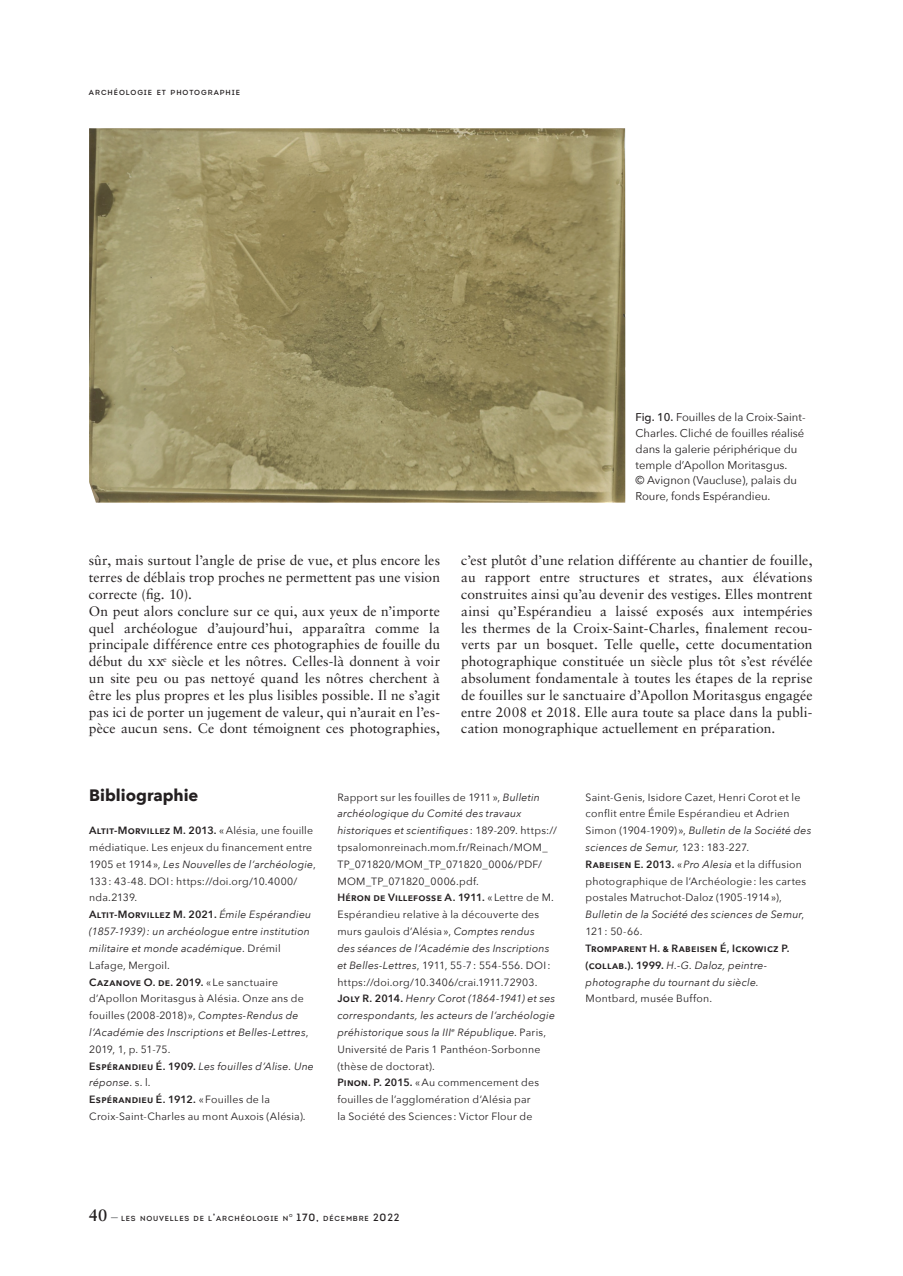
<style>
.page{position:relative;width:903px;height:1276px;background:#fff}
.page>*{position:absolute;margin:0;border:0;box-sizing:border-box;transform-origin:0 0}
.t1{font:700 16.5px "Avenir Next";color:#231f20}
.t2{font:13.8px/16.8px "Sabon";letter-spacing:.005em;color:#231f20}
.t3{font:11.25px/15.8px "Avenir Next";color:#231f20}
.t4{font:10.5px/16.8px "Avenir Next";letter-spacing:.02em;color:#231f20}
.t5{font:italic 10.5px/16.8px "Avenir Next";letter-spacing:.02em;color:#231f20}
.t6{font:10.5px "Intro";letter-spacing:.08em;color:#231f20}
.t7{font:7.35px "Intro";letter-spacing:.115em;color:#231f20}
.t8{font:4.35px "Intro";color:#231f20}
.s1{font-weight:500}
.s2{font-family:"Sabon Roman SC"}
.s3{font-weight:600}
.s4{font-style:italic}
.s5{font-weight:600;font-style:normal}
.s6{font-family:"Sabon";font-weight:700;font-size:16.5px}
.s7{font-family:"Sabon";font-size:13.5px;color:#808285}
.s8{font-size:10.5px}
.s9{font-size:7.35px}
</style>
<div class="page">
<img style="left:89px;top:128px;width:536px;height:374px">
<p class="t7" style="left:89px;top:87px;width:153px">ARCHÉOLOGIE ET PHOTOGRAPHIE</p>
<p class="t3" style="left:635px;top:409px;width:171px"><span class="s1">Fig. 10.</span> Fouilles de la Croix-Saint-<br>Charles. Cliché de fouilles réalisé dans la galerie périphérique du temple d’Apollon Moritasgus.<br>© Avignon (Vaucluse), palais du<br>Roure, fonds Espérandieu.</p>
<p class="t2" style="left:89px;top:552px;width:352px">sûr, mais surtout l’angle de prise de vue, et plus encore les terres de déblais trop proches ne permettent pas une vision correcte (fig. 10).<br>On peut alors conclure sur ce qui, aux yeux de n’importe quel archéologue d’aujourd’hui, apparaîtra comme la principale différence entre ces photographies de fouille du début du <span class="s2">xx</span><sup>e</sup> siècle et les nôtres. Celles-là donnent à voir un site peu ou pas nettoyé quand les nôtres cherchent à être les plus propres et les plus lisibles possible. Il ne s’agit pas ici de porter un jugement de valeur, qui n’aurait en l’es&shy;pèce aucun sens. Ce dont témoignent ces photographies,</p>
<p class="t2" style="left:461px;top:552px;width:352px;text-align:justify">c’est plutôt d’une relation différente au chantier de fouille, au rapport entre structures et strates, aux élévations construites ainsi qu’au devenir des vestiges. Elles montrent ainsi qu’Espérandieu a laissé exposés aux intempéries les thermes de la Croix-Saint-Charles, finalement recou&shy;verts par un bosquet. Telle quelle, cette documentation photographique constituée un siècle plus tôt s’est révélée absolument fondamentale à toutes les étapes de la reprise de fouilles sur le sanctuaire d’Apollon Moritasgus engagée entre 2008 et 2018. Elle aura toute sa place dans la publi&shy;cation monographique actuellement en préparation.</p>
<h1 class="t1" style="left:89px;top:780px;width:111px">Bibliographie</h1>
<p class="t4" style="left:89px;top:822px;width:228px"><span class="s3">Altit-Morvillez M. 2013.</span> «Alésia, une fouille médiatique. Les enjeux du financement entre 1905 et 1914», <span class="s4">Les Nouvelles de l’archéologie</span>, 133: 43-48. DOI: https://doi.org/10.4000/ nda.2139.<br><span class="s3">Altit-Morvillez M. 2021.</span> <span class="s4">Émile Espérandieu (1857-1939): un archéologue entre institution militaire et monde académique</span>. Drémil Lafage, Mergoil.<br><span class="s3">Cazanove O. de. 2019.</span> «Le sanctuaire d’Apollon Moritasgus à Alésia. Onze ans de fouilles (2008-2018)», <span class="s4">Comptes-Rendus de l’Académie des Inscriptions et Belles-Lettres</span>, 2019, 1, p. 51-75.<br><span class="s3">Espérandieu É. 1909.</span> <span class="s4">Les fouilles d’Alise. Une réponse</span>. s. l.<br><span class="s3">Espérandieu É. 1912.</span> «Fouilles de la Croix-Saint-Charles au mont Auxois (Alésia).</p>
<p class="t4" style="left:337px;top:788px;width:221px">Rapport sur les fouilles de 1911», <span class="s4">Bulletin archéologique du Comité des travaux historiques et scientifiques</span>: 189-209. https:// tpsalomonreinach.mom.fr/Reinach/MOM_ TP_071820/MOM_TP_071820_0006/PDF/ MOM_TP_071820_0006.pdf.<br><span class="s3">Héron de Villefosse A. 1911.</span> «Lettre de M.<br>Espérandieu relative à la découverte des murs gaulois d’Alésia», <span class="s4">Comptes rendus<br>des séances de l’Académie des Inscriptions et Belles-Lettres</span>, 1911, 55-7: 554-556. DOI: https://doi.org/10.3406/crai.1911.72903.<br><span class="s3">Joly R. 2014.</span> <span class="s4">Henry Corot (1864-1941) et ses correspondants, les acteurs de l’archéologie préhistorique sous la III</span><sup>e</sup> <span class="s4">République</span>. Paris, Université de Paris 1 Panthéon-Sorbonne (thèse de doctorat).<br><span class="s3">Pinon. P. 2015.</span> «Au commencement des fouilles de l’agglomération d’Alésia par<br>la Société des Sciences: Victor Flour de</p>
<p class="t4" style="left:585px;top:788px;width:227px">Saint-Genis, Isidore Cazet, Henri Corot et le conflit entre Émile Espérandieu et Adrien Simon (1904-1909)», <span class="s4">Bulletin de la Société des sciences de Semur,</span> 123: 183-227.<br><span class="s3">Rabeisen E. 2013.</span> «<span class="s4">Pro Alesia</span> et la diffusion photographique de l’Archéologie: les cartes postales Matruchot-Daloz (1905-1914»), <span class="s4">Bulletin de la Société des sciences de Semur</span>, 121: 50-66.</p>
<p class="t5" style="left:585px;top:939px;width:205px"><span class="s5">Tromparent H. &amp; Rabeisen É, Ickowicz P. (collab.). 1999.</span> H.-G. Daloz, peintre&shy;photographe du tournant du siècle.</p>
<p class="t4" style="left:585px;top:990px;width:128px">Montbard, musée Buffon.</p>
<p class="t7" style="left:89px;top:1213px;width:201px"><span class="s6">40</span> <span class="s7">–</span> LES NOUVELLES DE L<span class="s8">’</span>ARCHÉOLOGIE N</p>
<p class="t8" style="left:289px;top:1212px;width:5px">O</p>
<p class="t6" style="left:296px;top:1210px;width:104px">170, <span class="s9">DÉCEMBRE</span> 2022</p>
</div>
